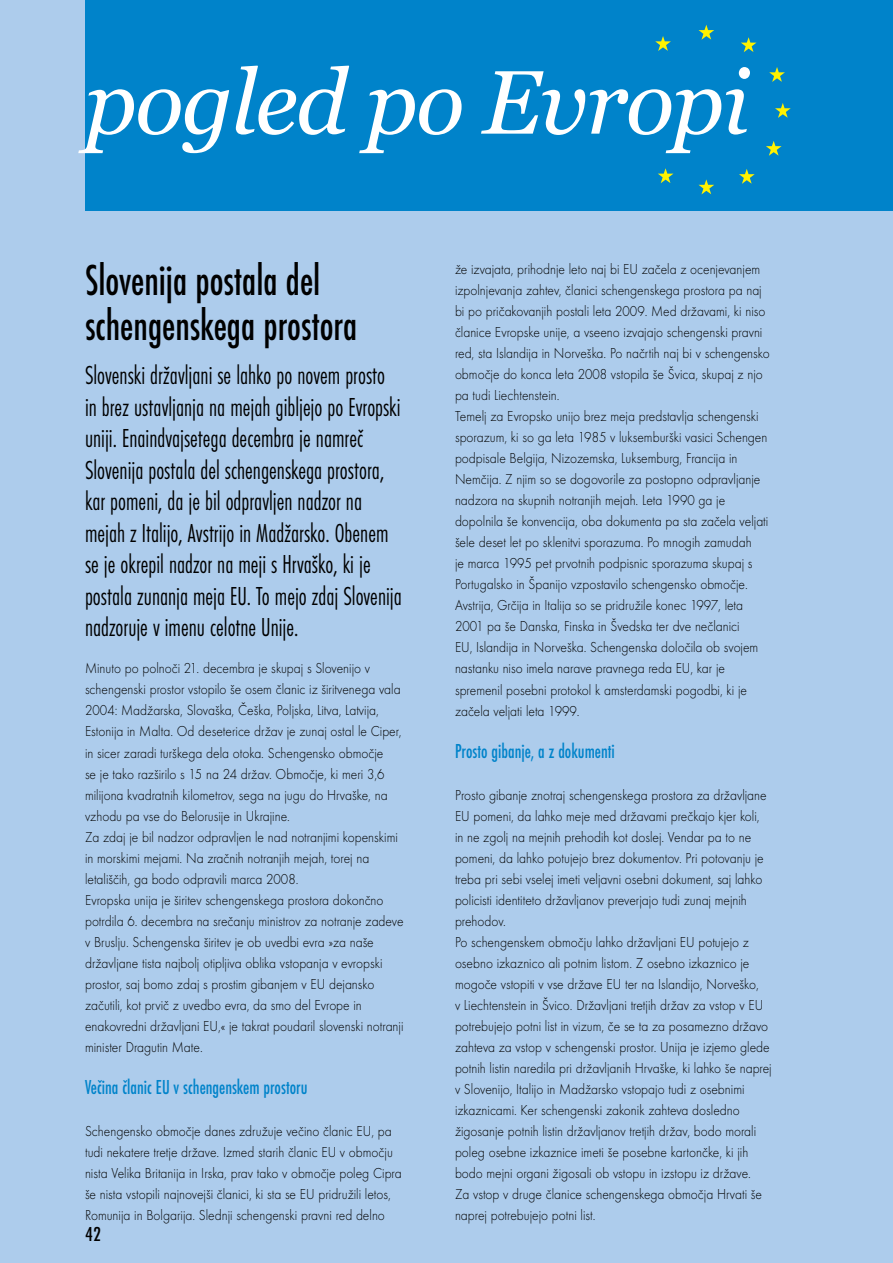
<style>
.page{position:relative;width:893px;height:1263px;background:#adccec}
.page>*{position:absolute;margin:0;border:0;box-sizing:border-box;transform-origin:0 0}
.t1{font:italic 90px "Georgia";letter-spacing:-.02em;color:#fff}
.t2{font:500 condensed 45px/45px "Futura TEE";color:#000;scale:.9 1}
.t3{font:27px/31.5px "Futura TEE Ligh Cond";color:#000;scale:.9 1}
.t4{font:500 condensed 21px "Futura TEE";color:#0083ca;scale:.9 1}
.t5{font:500 condensed 21px "Futura TEE";color:#000}
.t6{font:15px/21px "Futura TEE Ligh";color:#000;scale:.9 1}
</style>
<div class="page">
<div style="left:85px;top:0;width:808px;height:211px;background:#0083ca"></div>
<svg style="left:655px;top:25px;width:136px;height:169px"></svg>
<div style="left:567px;top:55px;width:90px;height:104px;background:#0083ca"></div>
<h1 class="t1" style="left:85px;top:51px;width:666px">pogled po Evropi</h1>
<h2 class="t2" style="left:85px;top:258px;width:304px">Slovenija postala del schengenskega prostora</h2>
<p class="t3" style="left:85px;top:360px;width:353px">Slovenski državljani se lahko po novem prosto in brez ustavljanja na mejah gibljejo po Evropski uniji. Enaindvajsetega decembra je namreč Slovenija postala del schengenskega prostora, kar pomeni, da je bil odpravljen nadzor na mejah z Italijo, Avstrijo in Madžarsko. Obenem se je okrepil nadzor na meji s Hrvaško, ki je postala zunanja meja EU. To mejo zdaj Slovenija nadzoruje v imenu celotne Unije.</p>
<p class="t6" style="left:85px;top:658px;width:355px">Minuto po polnoči 21. decembra je skupaj s Slovenijo v schengenski prostor vstopilo še osem članic iz širitvenega vala 2004: Madžarska, Slovaška, Češka, Poljska, Litva, Latvija, Estonija in Malta. Od deseterice držav je zunaj ostal le Ciper, in sicer zaradi turškega dela otoka. Schengensko območje<br>se je tako razširilo s 15 na 24 držav. Območje, ki meri 3,6 milijona kvadratnih kilometrov, sega na jugu do Hrvaške, na vzhodu pa vse do Belorusije in Ukrajine.<br>Za zdaj je bil nadzor odpravljen le nad notranjimi kopenskimi in morskimi mejami. Na zračnih notranjih mejah, torej na letališčih, ga bodo odpravili marca 2008.<br>Evropska unija je širitev schengenskega prostora dokončno potrdila 6. decembra na srečanju ministrov za notranje zadeve v Bruslju. Schengenska širitev je ob uvedbi evra »za naše državljane tista najbolj otipljiva oblika vstopanja v evropski prostor, saj bomo zdaj s prostim gibanjem v EU dejansko začutili, kot prvič z uvedbo evra, da smo del Evrope in enakovredni državljani EU,« je takrat poudaril slovenski notranji minister Dragutin Mate.</p>
<h3 class="t4" style="left:85px;top:1075px;width:249px">Večina članic EU v schengenskem prostoru</h3>
<p class="t6" style="left:85px;top:1121px;width:353px">Schengensko območje danes združuje večino članic EU, pa tudi nekatere tretje države. Izmed starih članic EU v območju nista Velika Britanija in Irska, prav tako v območje poleg Cipra še nista vstopili najnovejši članici, ki sta se EU pridružili letos, Romunija in Bolgarija. Slednji schengenski pravni red delno</p>
<h3 class="t5" style="left:85px;top:1222px;width:17px">42</h3>
<p class="t6" style="left:455px;top:258px;width:351px">že izvajata, prihodnje leto naj bi EU začela z ocenjevanjem izpolnjevanja zahtev, članici schengenskega prostora pa naj bi po pričakovanjih postali leta 2009. Med državami, ki niso članice Evropske unije, a vseeno izvajajo schengenski pravni red, sta Islandija in Norveška. Po načrtih naj bi v schengensko območje do konca leta 2008 vstopila še Švica, skupaj z njo pa tudi Liechtenstein.<br>Temelj za Evropsko unijo brez meja predstavlja schengenski sporazum, ki so ga leta 1985 v luksemburški vasici Schengen podpisale Belgija, Nizozemska, Luksemburg, Francija in Nemčija. Z njim so se dogovorile za postopno odpravljanje nadzora na skupnih notranjih mejah. Leta 1990 ga je dopolnila še konvencija, oba dokumenta pa sta začela veljati šele deset let po sklenitvi sporazuma. Po mnogih zamudah<br>je marca 1995 pet prvotnih podpisnic sporazuma skupaj s Portugalsko in Španijo vzpostavilo schengensko območje.<br>Avstrija, Grčija in Italija so se pridružile konec 1997, leta 2001 pa še Danska, Finska in Švedska ter dve nečlanici<br>EU, Islandija in Norveška. Schengenska določila ob svojem nastanku niso imela narave pravnega reda EU, kar je spremenil posebni protokol k amsterdamski pogodbi, ki je začela veljati leta 1999.</p>
<h3 class="t4" style="left:455px;top:739px;width:179px">Prosto gibanje, a z dokumenti</h3>
<p class="t6" style="left:455px;top:784px;width:353px">Prosto gibanje znotraj schengenskega prostora za državljane EU pomeni, da lahko meje med državami prečkajo kjer koli, in ne zgolj na mejnih prehodih kot doslej. Vendar pa to ne pomeni, da lahko potujejo brez dokumentov. Pri potovanju je treba pri sebi vselej imeti veljavni osebni dokument, saj lahko policisti identiteto državljanov preverjajo tudi zunaj mejnih prehodov.<br>Po schengenskem območju lahko državljani EU potujejo z osebno izkaznico ali potnim listom. Z osebno izkaznico je mogoče vstopiti v vse države EU ter na Islandijo, Norveško,<br>v Liechtenstein in Švico. Državljani tretjih držav za vstop v EU potrebujejo potni list in vizum, če se ta za posamezno državo zahteva za vstop v schengenski prostor. Unija je izjemo glede potnih listin naredila pri državljanih Hrvaške, ki lahko še naprej v Slovenijo, Italijo in Madžarsko vstopajo tudi z osebnimi izkaznicami. Ker schengenski zakonik zahteva dosledno žigosanje potnih listin državljanov tretjih držav, bodo morali poleg osebne izkaznice imeti še posebne kartončke, ki jih bodo mejni organi žigosali ob vstopu in izstopu iz države.<br>Za vstop v druge članice schengenskega območja Hrvati še naprej potrebujejo potni list.</p>
</div>
